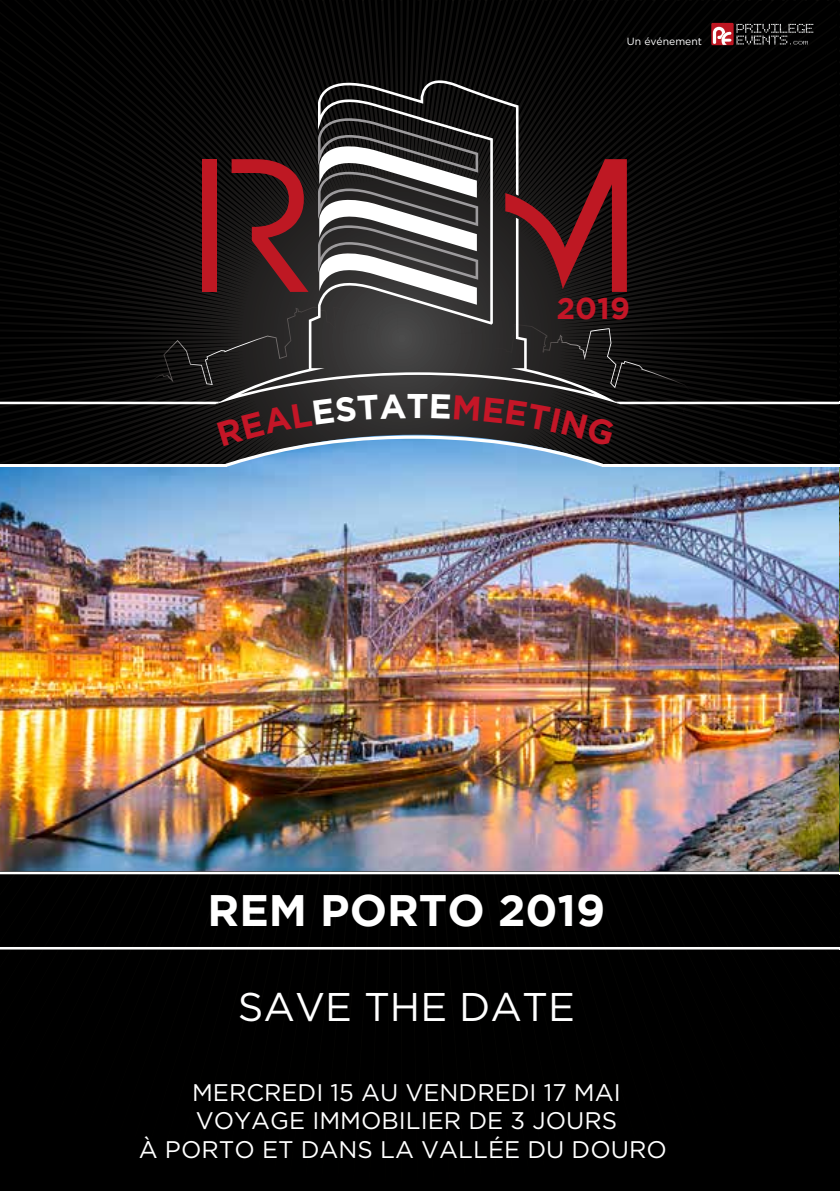
<style>
.page{position:relative;width:840px;height:1191px;background:#fff}
.page>*{position:absolute;margin:0;border:0;box-sizing:border-box;transform-origin:0 0}
.t1{font:700 44px "Gotham";color:#fff}
.t2{font:40px "Gotham";color:#fff}
.t3{font:700 34.2px "Gotham";color:#fff}
.t4{font:700 30px "Gotham";color:#c41627}
.t5{font:24px/28.8px "Gotham";color:#fff;text-align:center}
.t6{font:10.4px "Gotham";color:#fff}
</style>
<div class="page">
<img style="left:0;top:0;width:840px;height:1191px">
<p class="t6" style="left:626px;top:36px;width:77px">Un événement</p>
<h3 class="t3" style="left:406px;top:386px;width:24px">T</h3>
<p class="t4" style="left:556px;top:291px;width:75px">2019</p>
<h1 class="t1" style="left:207px;top:884px;width:399px">REM PORTO 2019</h1>
<h2 class="t2" style="left:238px;top:985px;width:338px">SAVE THE DATE</h2>
<p class="t5" style="left:139px;top:1077px;width:529px">MERCREDI 15 AU VENDREDI 17 MAI<br>VOYAGE IMMOBILIER DE 3 JOURS<br>À PORTO ET DANS LA VALLÉE DU DOURO</p>
</div>
